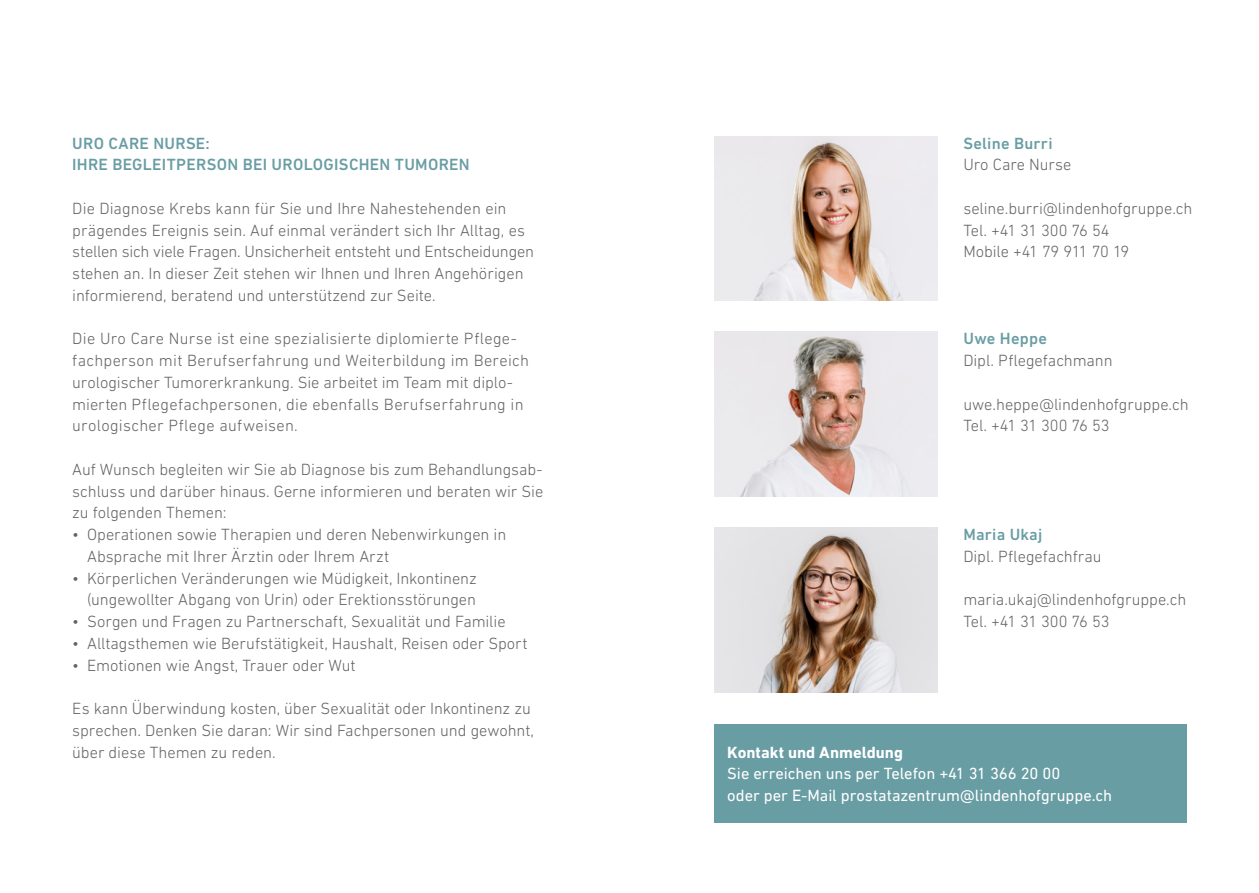
<style>
.page{position:relative;width:1259px;height:893px;background:#fff}
.page>*{position:absolute;margin:0;border:0;box-sizing:border-box;transform-origin:0 0}
.NEXT_Grundtext_11{font:300 16.5px/21.8px "DIN Next LT Pro";color:#646363}
.NEXT_Farbkasten_11{font:16.5px "DIN Next LT Pro";letter-spacing:-.005em;color:#fff}
.NEXT_Titel_Inhalt_11{font:500 16.5px "DIN Next LT Pro";letter-spacing:.02em;color:#699da4}
.NEXT_Farbkasten_11-2{font:700 16.5px "DIN Next LT Pro";color:#fff}
.NEXT_Grundtext_11-2{font:300 16.5px "DIN Next LT Pro";letter-spacing:-.02em;color:#646363}
</style>
<div class="page">
<div style="left:714px;top:724px;width:472px;height:99px;background:#699da4"></div>
<img style="left:714px;top:136px;width:224px;height:165px">
<img style="left:714px;top:332px;width:224px;height:165px">
<img style="left:714px;top:528px;width:224px;height:164px">
<p class="NEXT_Titel_Inhalt_11" style="left:72px;top:133px;width:139px">URO CARE NURSE:</p>
<p class="NEXT_Titel_Inhalt_11" style="left:72px;top:155px;width:399px">IHRE BEGLEITPERSON BEI UROLOGISCHEN TUMOREN</p>
<p class="NEXT_Grundtext_11" style="left:72px;top:197px;width:463px">Die Diagnose Krebs kann für Sie und Ihre Nahestehenden ein prägendes Ereignis sein. Auf einmal verändert sich Ihr Alltag, es stellen sich viele Fragen. Unsicherheit entsteht und Entscheidungen stehen an. In dieser Zeit stehen wir Ihnen und Ihren Angehörigen informierend, beratend und unterstützend zur Seite.</p>
<p class="NEXT_Grundtext_11" style="left:72px;top:328px;width:458px">Die Uro Care Nurse ist eine spezialisierte diplomierte Pflege&shy;fachperson mit Berufserfahrung und Weiterbildung im Bereich urologischer Tumorerkrankung. Sie arbeitet im Team mit diplo&shy;mierten Pflegefachpersonen, die ebenfalls Berufserfahrung in urologischer Pflege aufweisen.</p>
<p class="NEXT_Grundtext_11" style="left:72px;top:458px;width:472px;text-align:justify">Auf Wunsch begleiten wir Sie ab Diagnose bis zum Behandlungsab&shy;schluss und darüber hinaus. Gerne informieren und beraten wir Sie zu folgenden Themen:</p>
<p class="NEXT_Grundtext_11" style="left:87px;top:523px;width:420px;text-indent:-15px">• Operationen sowie Therapien und deren Nebenwirkungen in<br>Absprache mit Ihrer Ärztin oder Ihrem Arzt</p>
<p class="NEXT_Grundtext_11" style="left:72px;top:567px;width:406px;text-align:right">• Körperlichen Veränderungen wie Müdigkeit, Inkontinenz (ungewollter Abgang von Urin) oder Erektionsstörungen</p>
<p class="NEXT_Grundtext_11" style="left:72px;top:610px;width:435px">• Sorgen und Fragen zu Partnerschaft, Sexualität und Familie</p>
<p class="NEXT_Grundtext_11" style="left:72px;top:632px;width:457px">• Alltagsthemen wie Berufstätigkeit, Haushalt, Reisen oder Sport</p>
<p class="NEXT_Grundtext_11" style="left:72px;top:654px;width:285px">• Emotionen wie Angst, Trauer oder Wut</p>
<p class="NEXT_Grundtext_11" style="left:72px;top:697px;width:463px">Es kann Überwindung kosten, über Sexualität oder Inkontinenz zu sprechen. Denken Sie daran: Wir sind Fachpersonen und gewohnt, über diese Themen zu reden.</p>
<p class="NEXT_Titel_Inhalt_11" style="left:963px;top:133px;width:91px">Seline Burri</p>
<p class="NEXT_Grundtext_11" style="left:963px;top:154px;width:110px">Uro Care Nurse</p>
<p class="NEXT_Grundtext_11" style="left:963px;top:197px;width:230px">seline.burri@lindenhofgruppe.ch</p>
<p class="NEXT_Grundtext_11" style="left:963px;top:219px;width:167px">Tel. +41 31 300 76 54<br>Mobile +41 79 911 70 19</p>
<p class="NEXT_Titel_Inhalt_11" style="left:963px;top:329px;width:85px">Uwe Heppe</p>
<p class="NEXT_Grundtext_11" style="left:963px;top:349px;width:151px">Dipl. Pflegefachmann</p>
<p class="NEXT_Grundtext_11" style="left:963px;top:393px;width:227px">uwe.heppe@lindenhofgruppe.ch</p>
<p class="NEXT_Grundtext_11-2" style="left:963px;top:416px;width:148px">Tel. +41 31 300 76 53</p>
<p class="NEXT_Titel_Inhalt_11" style="left:963px;top:525px;width:81px">Maria Ukaj</p>
<p class="NEXT_Grundtext_11" style="left:963px;top:545px;width:140px">Dipl. Pflegefachfrau</p>
<p class="NEXT_Grundtext_11" style="left:963px;top:589px;width:224px">maria.ukaj@lindenhofgruppe.ch<br>Tel. +41 31 300 76 53</p>
<p class="NEXT_Farbkasten_11-2" style="left:727px;top:742px;width:177px">Kontakt und Anmeldung</p>
<p class="NEXT_Farbkasten_11" style="left:727px;top:764px;width:335px">Sie erreichen uns per Telefon +41 31 366 20 00</p>
<p class="NEXT_Farbkasten_11" style="left:727px;top:786px;width:386px">oder per E-Mail prostatazentrum@lindenhofgruppe.ch</p>
</div>
